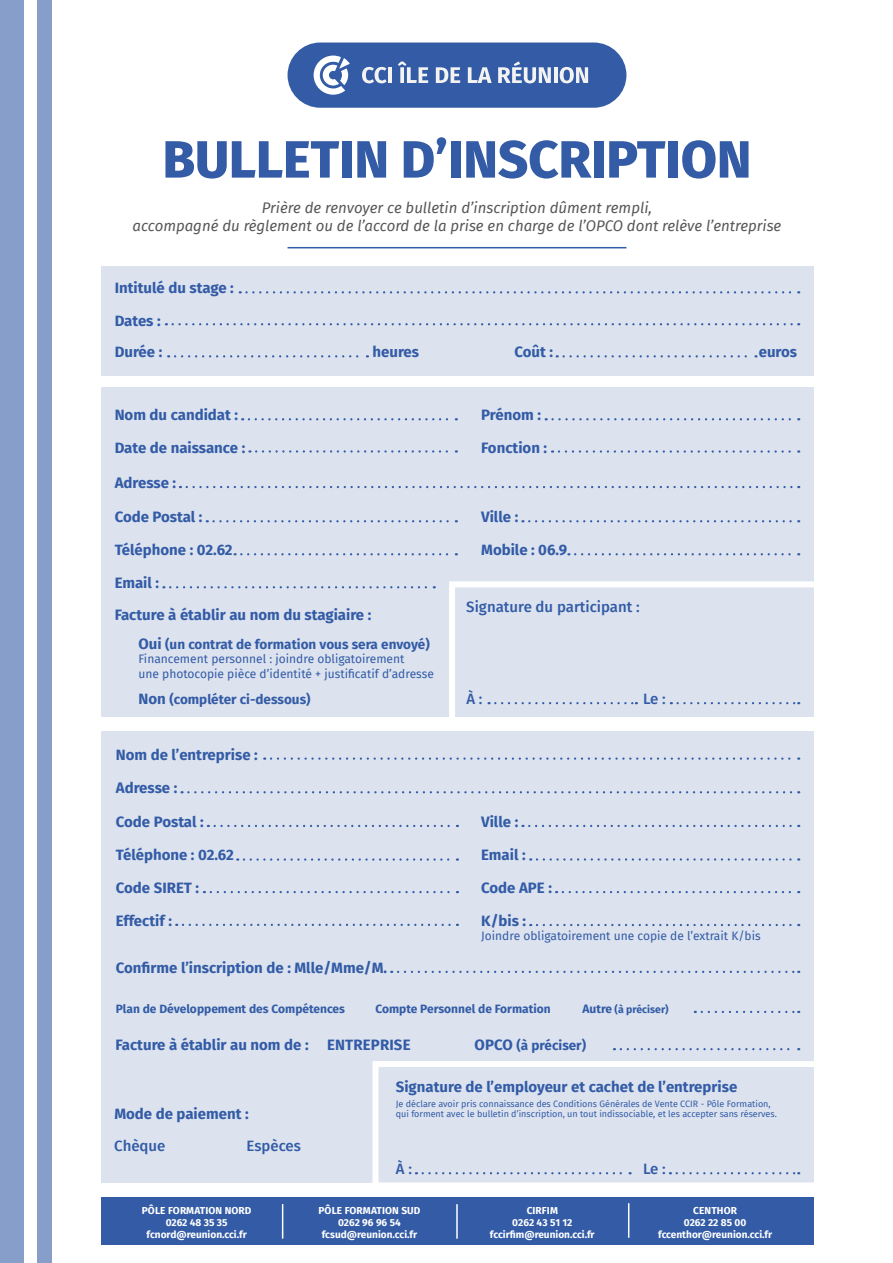
<style>
.page{position:relative;width:893px;height:1263px;background:#fff}
.page>*{position:absolute;margin:0;border:0;box-sizing:border-box;transform-origin:0 0}
.t1{font:800 52.35px "Fira Sans";color:#335ba6}
.t2{font:700 15px/32px "Fira Sans";color:#335ba6}
.t3{font:italic 15px/18px "Fira Sans";color:#575756;text-align:center}
.t4{font:500 15px "Fira Sans";color:#335ba6}
.t5{font:700 13.5px "Fira Sans";color:#335ba6}
.t6{font:12px/14.4px "Fira Sans";color:#335ba6}
.t7{font:700 12px "Fira Sans";color:#335ba6}
.t8{font:700 10.5px "Fira Sans";color:#335ba6}
.t9{font:700 10.05px/12.1px "Fira Sans";color:#fff;text-align:center}
.t10{font:9px "Fira Sans";color:#335ba6}
.s1{font-size:15px}
.s2{font-size:12px}
</style>
<div class="page">
<div style="left:101px;top:266px;width:712px;height:110px;background:#dce3ef"></div>
<div style="left:101px;top:387px;width:712px;height:329px;background:#dce3ef"></div>
<div style="left:101px;top:731px;width:712px;height:452px;background:#dce3ef"></div>
<div style="left:288px;top:43px;width:338px;height:65px;background:#335ba6;border-radius:33px"></div>
<svg style="left:314px;top:56px;width:36px;height:39px"></svg>
<svg style="left:362px;top:67px;width:25px;height:16px"></svg>
<hr style="left:388px;top:67px;width:4px;height:16px;background:#f3f3f2">
<svg style="left:398px;top:62px;width:30px;height:21px"></svg>
<svg style="left:436px;top:67px;width:24px;height:16px"></svg>
<svg style="left:468px;top:67px;width:24px;height:16px"></svg>
<svg style="left:498px;top:61px;width:53px;height:22px"></svg>
<hr style="left:554px;top:67px;width:3px;height:16px;background:#f3f3f2">
<svg style="left:560px;top:67px;width:28px;height:16px"></svg>
<div style="left:0;top:0;width:24px;height:1263px;background:#879eca"></div>
<div style="left:37px;top:0;width:15px;height:1263px;background:#879eca"></div>
<hr style="left:288px;top:247px;width:338px;height:1px;background:#335ba6">
<div style="left:449px;top:581px;width:376px;height:144px;border:6px solid #fff"></div>
<div style="left:372px;top:1061px;width:453px;height:127px;border:6px solid #fff"></div>
<div style="left:101px;top:1198px;width:712px;height:47px;background:#335ba6"></div>
<hr style="left:282px;top:1204px;width:1px;height:34px;background:#fff">
<hr style="left:456px;top:1204px;width:2px;height:35px;background:#fff">
<hr style="left:628px;top:1203px;width:1px;height:35px;background:#fff">
<svg style="left:240px;top:291px;width:559px;height:2px"></svg>
<svg style="left:173px;top:323px;width:626px;height:2px"></svg>
<svg style="left:175px;top:355px;width:193px;height:2px"></svg>
<svg style="left:564px;top:355px;width:192px;height:2px"></svg>
<svg style="left:249px;top:418px;width:208px;height:2px"></svg>
<svg style="left:546px;top:418px;width:253px;height:2px"></svg>
<svg style="left:256px;top:450px;width:201px;height:3px"></svg>
<svg style="left:559px;top:450px;width:240px;height:3px"></svg>
<svg style="left:187px;top:486px;width:612px;height:2px"></svg>
<svg style="left:214px;top:520px;width:243px;height:2px"></svg>
<svg style="left:529px;top:520px;width:270px;height:2px"></svg>
<svg style="left:235px;top:553px;width:222px;height:2px"></svg>
<svg style="left:575px;top:553px;width:224px;height:2px"></svg>
<svg style="left:170px;top:586px;width:265px;height:2px"></svg>
<svg style="left:489px;top:702px;width:148px;height:2px"></svg>
<svg style="left:678px;top:702px;width:121px;height:2px"></svg>
<svg style="left:271px;top:757px;width:528px;height:3px"></svg>
<svg style="left:182px;top:791px;width:617px;height:2px"></svg>
<svg style="left:215px;top:825px;width:243px;height:2px"></svg>
<svg style="left:529px;top:825px;width:270px;height:2px"></svg>
<svg style="left:244px;top:858px;width:214px;height:3px"></svg>
<svg style="left:537px;top:858px;width:262px;height:3px"></svg>
<svg style="left:211px;top:891px;width:247px;height:2px"></svg>
<svg style="left:563px;top:891px;width:236px;height:2px"></svg>
<svg style="left:183px;top:924px;width:275px;height:2px"></svg>
<svg style="left:537px;top:924px;width:262px;height:2px"></svg>
<svg style="left:398px;top:971px;width:401px;height:2px"></svg>
<svg style="left:702px;top:1011px;width:97px;height:2px"></svg>
<svg style="left:423px;top:1172px;width:208px;height:2px"></svg>
<svg style="left:677px;top:1172px;width:122px;height:2px"></svg>
<svg style="left:621px;top:1048px;width:178px;height:2px"></svg>
<h1 class="t1" style="left:163px;top:114px;width:590px">BULLETIN D’INSCRIPTION</h1>
<p class="t3" style="left:133px;top:198px;width:650px">Prière de renvoyer ce bulletin d’inscription dûment rempli,<br>accompagné du règlement ou de l’accord de la prise en charge de l’OPCO dont relève l’entreprise</p>
<p class="t2" style="left:115px;top:270px;width:121px">Intitulé du stage :</p>
<p class="t2" style="left:115px;top:303px;width:49px">Dates :<br>Durée :</p>
<p class="t2" style="left:115px;top:398px;width:125px">Nom du candidat :</p>
<p class="t2" style="left:115px;top:431px;width:132px">Date de naissance :</p>
<p class="t2" style="left:115px;top:466px;width:63px">Adresse :</p>
<p class="t2" style="left:115px;top:500px;width:89px">Code Postal :</p>
<p class="t2" style="left:115px;top:533px;width:120px">Téléphone : 02.62</p>
<p class="t2" style="left:115px;top:566px;width:46px">Email :</p>
<p class="t2" style="left:372px;top:335px;width:48px">heures</p>
<p class="t2" style="left:514px;top:335px;width:40px">Coût :</p>
<p class="t2" style="left:759px;top:335px;width:40px">euros</p>
<p class="t2" style="left:481px;top:398px;width:61px">Prénom :</p>
<p class="t2" style="left:481px;top:431px;width:67px">Fonction :</p>
<p class="t2" style="left:481px;top:500px;width:39px">Ville :</p>
<p class="t2" style="left:481px;top:533px;width:88px">Mobile : 06.9</p>
<p class="t2" style="left:115px;top:597px;width:258px">Facture à établir au nom du stagiaire :</p>
<p class="t5" style="left:138px;top:633px;width:293px"><span class="s1">Oui</span> (un contrat de formation vous sera envoyé)</p>
<p class="t6" style="left:138px;top:651px;width:297px">Financement personnel : joindre obligatoirement<br>une photocopie pièce d’identité + justificatif d’adresse</p>
<p class="t5" style="left:138px;top:688px;width:174px"><span class="s1">Non</span> (compléter ci-dessous)</p>
<p class="t2" style="left:116px;top:738px;width:143px">Nom de l’entreprise :</p>
<p class="t2" style="left:116px;top:771px;width:63px">Adresse :</p>
<p class="t2" style="left:116px;top:805px;width:89px">Code Postal :</p>
<p class="t2" style="left:116px;top:838px;width:120px">Téléphone : 02.62</p>
<p class="t2" style="left:116px;top:871px;width:85px">Code SIRET :</p>
<p class="t2" style="left:116px;top:904px;width:58px">Effectif :</p>
<p class="t4" style="left:466px;top:595px;width:175px">Signature du participant :</p>
<p class="t4" style="left:466px;top:687px;width:18px">À :</p>
<p class="t4" style="left:643px;top:687px;width:24px">Le :</p>
<p class="t2" style="left:481px;top:805px;width:39px">Ville :</p>
<p class="t2" style="left:481px;top:838px;width:46px">Email :</p>
<p class="t2" style="left:481px;top:871px;width:72px">Code APE :</p>
<p class="t2" style="left:481px;top:904px;width:46px">K/bis :</p>
<p class="t6" style="left:481px;top:929px;width:281px">Joindre obligatoirement une copie de l’extrait K/bis</p>
<p class="t2" style="left:116px;top:951px;width:273px">Confirme l’inscription de : Mlle/Mme/M.</p>
<p class="t7" style="left:116px;top:998px;width:231px">Plan de Développement des Compétences</p>
<p class="t7" style="left:375px;top:998px;width:177px">Compte Personnel de Formation</p>
<p class="t2" style="left:115px;top:1028px;width:297px">Facture à établir au nom de : ENTREPRISE</p>
<p class="t5" style="left:474px;top:1034px;width:113px"><span class="s1">OPCO</span> (à préciser)</p>
<p class="t8" style="left:582px;top:1000px;width:88px"><span class="s2">Autre</span> (à préciser)</p>
<p class="t2" style="left:396px;top:1069px;width:343px">Signature de l’employeur et cachet de l’entreprise</p>
<p class="t10" style="left:396px;top:1096px;width:376px">Je déclare avoir pris connaissance des Conditions Générales de Vente CCIR - Pôle Formation,</p>
<p class="t2" style="left:114px;top:1096px;width:136px">Mode de paiement :</p>
<p class="t10" style="left:396px;top:1107px;width:383px">qui forment avec le bulletin d’inscription, un tout indissociable, et les accepter sans réserves.</p>
<p class="t4" style="left:114px;top:1133px;width:53px">Chèque</p>
<p class="t4" style="left:246px;top:1133px;width:56px">Espèces</p>
<p class="t4" style="left:396px;top:1157px;width:18px">À :</p>
<p class="t4" style="left:643px;top:1157px;width:24px">Le :</p>
<p class="t9" style="left:142px;top:1203px;width:111px">PÔLE FORMATION NORD<br>0262 48 35 35 fcnord@reunion.cci.fr</p>
<p class="t9" style="left:318px;top:1203px;width:104px">PÔLE FORMATION SUD<br>0262 96 96 54 fcsud@reunion.cci.fr</p>
<p class="t9" style="left:490px;top:1203px;width:106px">CIRFIM<br>0262 43 51 12 fccirfim@reunion.cci.fr</p>
<p class="t9" style="left:658px;top:1203px;width:115px">CENTHOR<br>0262 22 85 00 fccenthor@reunion.cci.fr</p>
</div>
